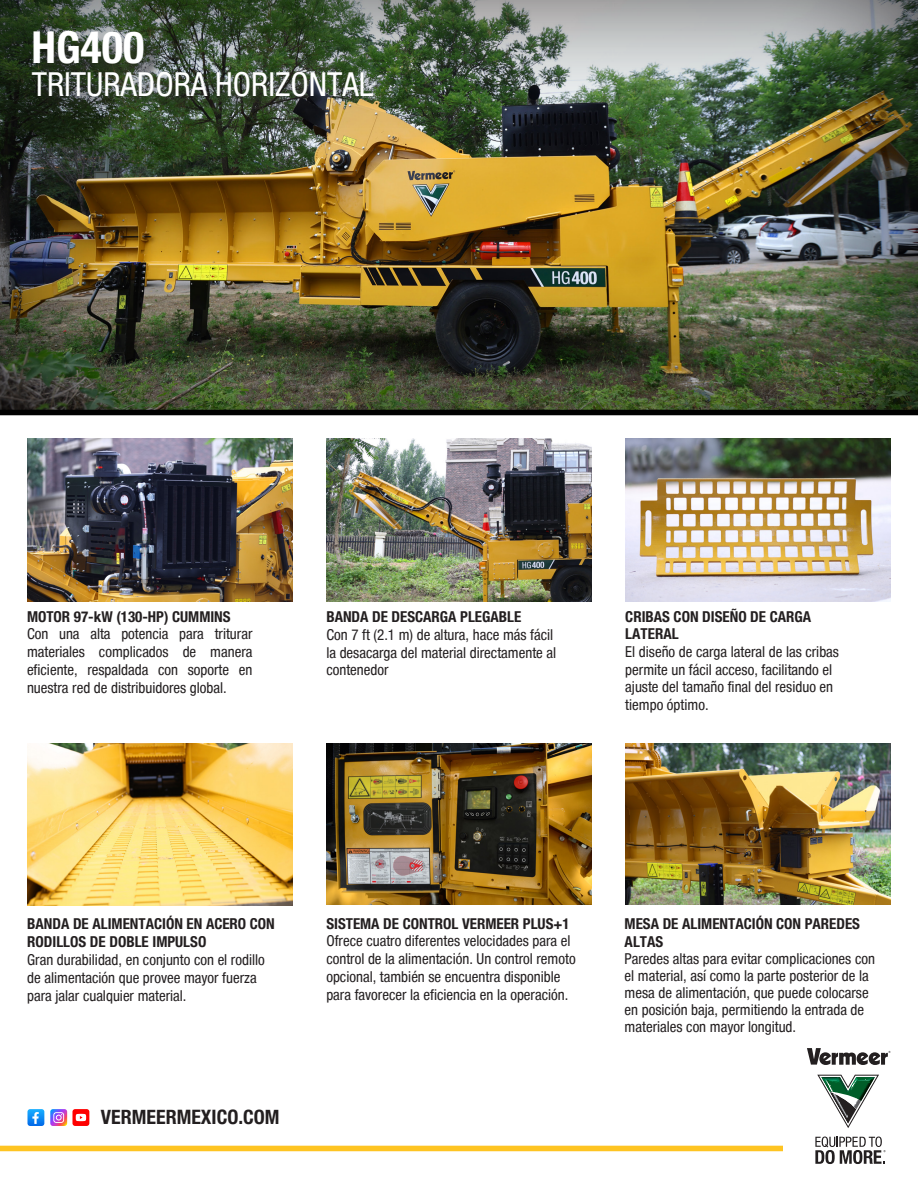
<style>
.page{position:relative;width:918px;height:1188px;background:#fff}
.page>*{position:absolute;margin:0;border:0;box-sizing:border-box;transform-origin:0 0}
.t1{font:700 condensed 44.25px "Helvetica Neue LT Std";color:#fff}
.t2{font:condensed 33px "Helvetica Neue Condensed";color:#fff}
.t3{font:700 condensed 19.8px "Helvetica Neue LT Std";color:#231f20}
.t4{font:condensed 15px/17.9px "Helvetica Neue Condensed";color:#231f20}
.s1{font-weight:700}
.s2{font-family:"Helvetica Neue LT Std";font-weight:700}
.s3{font-family:"Helvetica Neue LT Std"}
.s4{font-family:"Helvetica Neue Condensed"}
</style>
<div class="page">
<img style="left:0;top:0;width:918px;height:410px">
<div style="left:0;top:410px;width:918px;height:5px;background:#010101"></div>
<img style="left:27px;top:439px;width:266px;height:162px">
<img style="left:326px;top:744px;width:266px;height:160px">
<img style="left:326px;top:439px;width:266px;height:162px">
<img style="left:625px;top:744px;width:266px;height:160px">
<img style="left:27px;top:744px;width:266px;height:162px">
<svg style="left:807px;top:1048px;width:83px;height:17px"></svg>
<svg style="left:815px;top:1137px;width:71px;height:27px"></svg>
<svg style="left:817px;top:1075px;width:62px;height:53px"></svg>
<div style="left:0;top:1146px;width:783px;height:5px;background:#fec422"></div>
<svg style="left:27px;top:1109px;width:17px;height:17px"></svg>
<svg style="left:50px;top:1109px;width:17px;height:17px"></svg>
<svg style="left:88px;top:1109px;width:2px;height:17px"></svg>
<div style="left:72px;top:1109px;width:17px;height:17px;background:#fe0000;border-radius:3px"></div>
<svg style="left:76px;top:1114px;width:10px;height:7px"></svg>
<img style="left:626px;top:439px;width:265px;height:162px">
<div style="left:36px;top:33px;width:282px;height:80px;background:#231f20;opacity:.8"></div>
<p class="t1" style="left:31px;top:21px;width:114px">HG400</p>
<p class="t2" style="left:32px;top:65px;width:343px">TRITURADORA HORIZONTAL</p>
<p class="t4" style="left:27px;top:607px;width:227px"><span class="s1">MOTOR</span> <span class="s2">97-kW (130-HP) CUMMINS </span>Con una alta potencia para triturar materiales complicados de manera eficiente, respaldada con soporte en nuestra red de distribuidores global.</p>
<p class="t4" style="left:326px;top:608px;width:231px"><span class="s1">BANDA DE DESCARGA PLEGABLE<br></span>Con <span class="s3">7 ft (2.1 m)</span> de altura, hace más fácil la desacarga del material directamente al contenedor</p>
<p class="t4" style="left:625px;top:607px;width:215px"><span class="s1">CRIBAS CON DISEÑO DE CARGA<br>LATERAL<br></span>El diseño de carga lateral de las cribas permite un fácil acceso, facilitando el ajuste del tamaño final del residuo en tiempo óptimo.</p>
<p class="t4" style="left:27px;top:915px;width:249px"><span class="s1">BANDA DE ALIMENTACIÓN EN ACERO CON RODILLOS DE DOBLE IMPULSO<br></span>Gran durabilidad, en conjunto con el rodillo de alimentación que provee mayor fuerza para jalar cualquier material.</p>
<p class="t3" style="left:101px;top:1105px;width:180px">VERMEER<span class="s4">MEXICO</span>.COM</p>
<p class="t4" style="left:326px;top:915px;width:251px"><span class="s1">SISTEMA DE CONTROL</span> <span class="s2">VERMEER PLUS+1<br></span>Ofrece cuatro diferentes velocidades para el control de la alimentación. Un control remoto opcional, también se encuentra disponible para favorecer la eficiencia en la operación.</p>
<p class="t4" style="left:625px;top:915px;width:252px;line-height:17.1px"><span class="s1">MESA DE ALIMENTACIÓN CON PAREDES ALTAS<br></span>Paredes altas para evitar complicaciones con el material, así como la parte posterior de la mesa de alimentación, que puede colocarse en posición baja, permitiendo la entrada de materiales con mayor longitud.</p>
</div>
